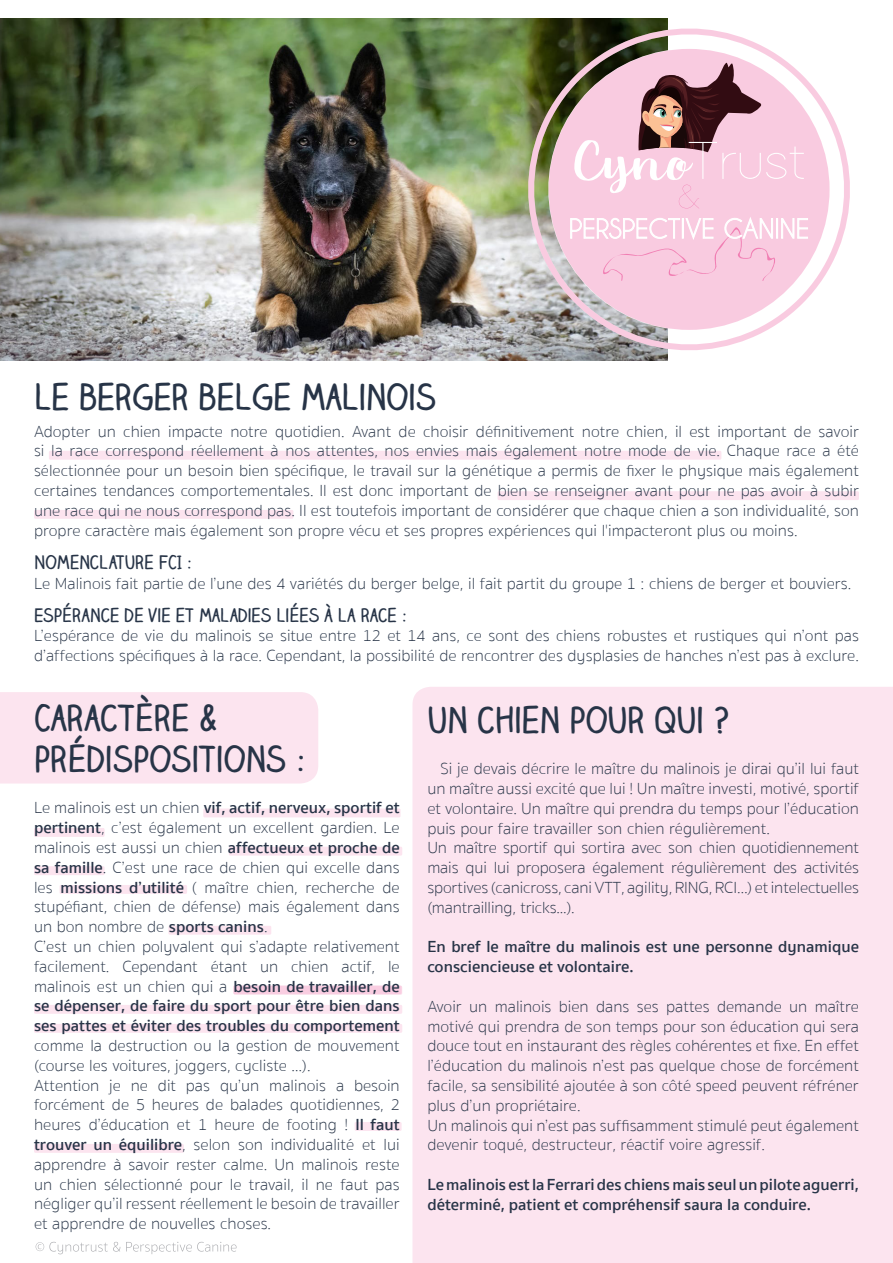
<style>
.page{position:relative;width:893px;height:1263px;background:#fff}
.page>*{position:absolute;margin:0;border:0;box-sizing:border-box;transform-origin:0 0}
.t1{font:700 34.5px/41.4px "Claire Hand";color:#273447}
.t2{font:700 18px "Claire Hand";color:#273447}
.t3{font:100 16.5px/19.8px "Sukhumvit Set";color:#273447}
.t4{font:600 16.5px/19.8px "Sukhumvit Set";color:#273447}
.s1{font-weight:600}
</style>
<div class="page">
<img style="left:0;top:18px;width:507px;height:342px">
<div style="left:412px;top:687px;width:481px;height:576px;background:#fce4ef"></div>
<div style="left:49px;top:451px;width:672px;height:9px;background:#fce4ef;border-radius:2px"></div>
<div style="left:497px;top:491px;width:362px;height:9px;background:#fce4ef;border-radius:2px"></div>
<div style="left:34px;top:510px;width:259px;height:9px;background:#fce4ef;border-radius:2px"></div>
<div style="left:229px;top:847px;width:173px;height:8px;background:#fce4ef;border-radius:2px"></div>
<div style="left:203px;top:808px;width:198px;height:9px;background:#fce4ef;border-radius:2px"></div>
<div style="left:234px;top:986px;width:168px;height:9px;background:#fbe4ee;border-radius:2px"></div>
<div style="left:233px;top:985px;width:169px;height:9px;background:#f9cde1;border-radius:2px"></div>
<div style="left:355px;top:1122px;width:47px;height:9px;background:#fce4ef;border-radius:2px"></div>
<div style="left:34px;top:1005px;width:368px;height:9px;background:#fce4ef;border-radius:2px"></div>
<div style="left:34px;top:1024px;width:368px;height:9px;background:#fce4ef;border-radius:2px"></div>
<div style="left:34px;top:828px;width:71px;height:9px;background:#fce4ef;border-radius:2px"></div>
<div style="left:34px;top:866px;width:71px;height:9px;background:#fce4ef;border-radius:2px"></div>
<div style="left:60px;top:885px;width:127px;height:9px;background:#fce4ef;border-radius:2px"></div>
<div style="left:168px;top:926px;width:103px;height:9px;background:#fce4ef;border-radius:2px"></div>
<div style="left:34px;top:1144px;width:150px;height:9px;background:#fce4ef;border-radius:2px"></div>
<div style="left:0;top:692px;width:318px;height:91px;background:#fce4ef"></div>
<svg style="left:507px;top:18px;width:343px;height:343px"></svg>
<svg style="left:36px;top:1242px;width:200px;height:12px"></svg>
<h1 class="t1" style="left:34px;top:375px;width:404px">LE BERGER BELGE MALINOIS</h1>
<p class="t3" style="left:34px;top:422px;width:826px;text-align:justify">Adopter un chien impacte notre quotidien. Avant de choisir définitivement notre chien, il est important de savoir si la race correspond réellement à nos attentes, nos envies mais également notre mode de vie. Chaque race a été sélectionnée pour un besoin bien spécifique, le travail sur la génétique a permis de fixer le physique mais également certaines tendances comportementales. Il est donc important de bien se renseigner avant pour ne pas avoir à subir une race qui ne nous correspond pas. Il est toutefois important de considérer que chaque chien a son individualité, son propre caractère mais également son propre vécu et ses propres expériences qui l'impacteront plus ou moins.</p>
<p class="t2" style="left:34px;top:549px;width:160px">NOMENCLATURE FCI :</p>
<p class="t3" style="left:34px;top:573px;width:819px">Le Malinois fait partie de l’une des 4 variétés du berger belge, il fait partit du groupe 1 : chiens de berger et bouviers.</p>
<p class="t2" style="left:34px;top:602px;width:375px">ESPÉRANCE DE VIE ET MALADIES LIÉES À LA RACE :</p>
<p class="t3" style="left:34px;top:626px;width:826px">L’espérance de vie du malinois se situe entre 12 et 14 ans, ce sont des chiens robustes et rustiques qui n’ont pas d’affections spécifiques à la race. Cependant, la possibilité de rencontrer des dysplasies de hanches n’est pas à exclure.</p>
<h1 class="t1" style="left:34px;top:696px;width:274px">CARACTÈRE &amp;<br>PRÉDISPOSITIONS :</h1>
<p class="t3" style="left:34px;top:798px;width:367px">Le malinois est un chien <span class="s1">vif, actif, nerveux, sportif et pertinent</span>, c’est également un excellent gardien. Le malinois est aussi un chien <span class="s1">affectueux et proche de sa famille</span>. C’est une race de chien qui excelle dans les <span class="s1">missions d’utilité</span> ( maître chien, recherche de stupéfiant, chien de défense) mais également dans un bon nombre de <span class="s1">sports canins</span>.<br>C’est un chien polyvalent qui s’adapte relativement facilement. Cependant étant un chien actif, le malinois est un chien qui a <span class="s1">besoin de travailler, de se dépenser, de faire du sport pour être bien dans ses pattes et éviter des troubles du comportement</span></p>
<p class="t3" style="left:34px;top:1036px;width:367px">comme la destruction ou la gestion de mouvement (course les voitures, joggers, cycliste …).<br>Attention je ne dit pas qu’un malinois a besoin forcément de 5 heures de balades quotidiennes, 2 heures d’éducation et 1 heure de footing ! <span class="s1">Il faut trouver un équilibre</span>, selon son individualité et lui apprendre à savoir rester calme. Un malinois reste un chien sélectionné pour le travail, il ne faut pas négliger qu’il ressent réellement le besoin de travailler et apprendre de nouvelles choses.</p>
<h1 class="t1" style="left:427px;top:698px;width:304px">UN CHIEN POUR QUI ?</h1>
<p class="t3" style="left:427px;top:759px;width:433px;text-indent:13px">Si je devais décrire le maître du malinois je dirai qu’il lui faut un maître aussi excité que lui ! Un maître investi, motivé, sportif et volontaire. Un maître qui prendra du temps pour l’éducation puis pour faire travailler son chien régulièrement.<br>Un maître sportif qui sortira avec son chien quotidiennement mais qui lui proposera également régulièrement des activités sportives (canicross, cani VTT, agility, RING, RCI…) et intelectuelles (mantrailling, tricks...).</p>
<p class="t4" style="left:427px;top:937px;width:433px">En bref le maître du malinois est une personne dynamique consciencieuse et volontaire.</p>
<p class="t3" style="left:427px;top:997px;width:433px">Avoir un malinois bien dans ses pattes demande un maître motivé qui prendra de son temps pour son éducation qui sera douce tout en instaurant des règles cohérentes et fixe. En effet l’éducation du malinois n’est pas quelque chose de forcément facile, sa sensibilité ajoutée à son côté speed peuvent réfréner plus d’un propriétaire.<br>Un malinois qui n’est pas suffisamment stimulé peut également devenir toqué, destructeur, réactif voire agressif.</p>
<p class="t4" style="left:427px;top:1175px;width:433px">Le malinois est la Ferrari des chiens mais seul un pilote aguerri, déterminé, patient et compréhensif saura la conduire.</p>
</div>
